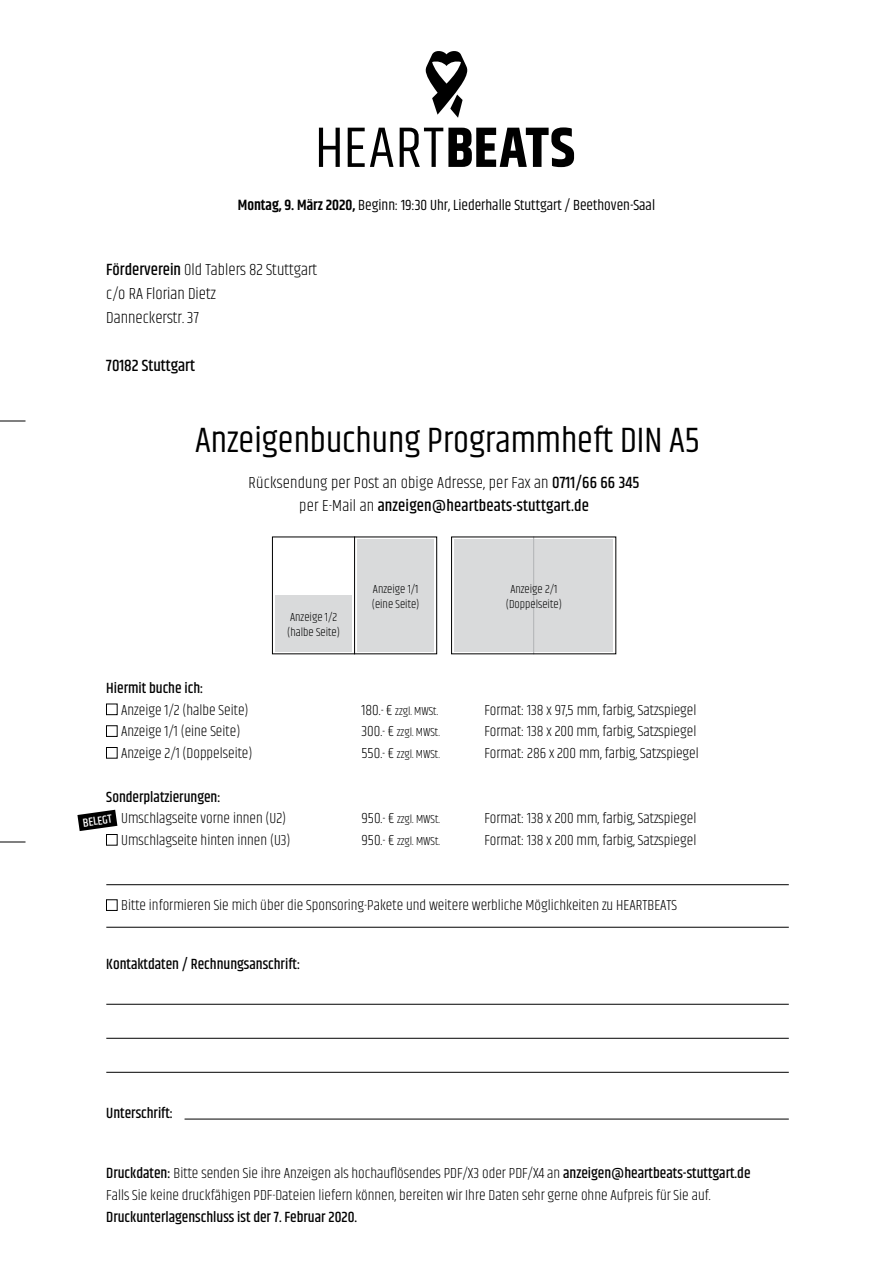
<style>
.page{position:relative;width:893px;height:1263px;background:#fff}
.page>*{position:absolute;margin:0;border:0;box-sizing:border-box;transform-origin:0 0}
.t1{font:36px "Khand";color:#000}
.t2{font:300 16.5px/24px "Khand";color:#000}
.t3{font:500 16.5px "Khand";color:#000}
.t4{font:300 15px/21.8px "Khand";color:#000}
.t5{font:500 15px "Khand";color:#000}
.t6{font:15px "Khand";color:#000}
.t7{font:300 12px/14.4px "Khand";color:#000}
.t8{font:500 12px "Khand";color:#fff}
.s1{font-weight:600}
.s2{font-weight:500}
.s3{font-size:15px}
</style>
<div class="page">
<svg style="left:319px;top:128px;width:21px;height:39px"></svg>
<svg style="left:400px;top:127px;width:174px;height:40px"></svg>
<svg style="left:348px;top:128px;width:45px;height:39px"></svg>
<svg style="left:426px;top:51px;width:41px;height:67px"></svg>
<svg style="left:0;top:842px;width:26px;height:1px"></svg>
<svg style="left:0;top:421px;width:26px;height:1px"></svg>
<div style="left:272px;top:537px;width:165px;height:117px;border:1px solid #000"></div>
<div style="left:106px;top:704px;width:11px;height:11px;border:1px solid #000"></div>
<div style="left:106px;top:725px;width:11px;height:12px;border:1px solid #000"></div>
<div style="left:106px;top:747px;width:11px;height:11px;border:1px solid #000"></div>
<div style="left:106px;top:834px;width:11px;height:11px;border:1px solid #000"></div>
<div style="left:106px;top:899px;width:11px;height:12px;border:1px solid #000"></div>
<svg style="left:77px;top:810px;width:40px;height:21px"></svg>
<hr style="left:106px;top:884px;width:683px;height:1px;background:#000">
<hr style="left:106px;top:927px;width:683px;height:1px;background:#000">
<hr style="left:106px;top:1004px;width:683px;height:1px;background:#000">
<hr style="left:106px;top:1038px;width:683px;height:1px;background:#000">
<hr style="left:106px;top:1072px;width:683px;height:1px;background:#000">
<hr style="left:185px;top:1119px;width:604px;height:1px;background:#000">
<div style="left:357px;top:539px;width:77px;height:112px;background:#d9dadb"></div>
<div style="left:455px;top:539px;width:158px;height:112px;background:#d9dadb"></div>
<div style="left:275px;top:595px;width:77px;height:56px;background:#d9dadb"></div>
<hr style="left:533px;top:536px;width:1px;height:118px;background:#b1b3b5">
<hr style="left:354px;top:536px;width:1px;height:118px;background:#000">
<p class="t6" style="left:238px;top:196px;width:419px"><span class="s1">Montag, 9. März 2020,</span> Beginn: 19:30 Uhr, Liederhalle Stuttgart / Beethoven-Saal</p>
<p class="t2" style="left:106px;top:258px;width:212px"><span class="s2">Förderverein</span> Old Tablers 82 Stuttgart c/o RA Florian Dietz<br>Danneckerstr. 37</p>
<p class="t3" style="left:106px;top:355px;width:90px">70182 Stuttgart</p>
<h1 class="t1" style="left:195px;top:419px;width:506px">Anzeigenbuchung Programmheft DIN A5</h1>
<p class="t2" style="left:249px;top:472px;width:392px;line-height:22.5px;text-align:center">Rücksendung per Post an obige Adresse, per Fax an <span class="s2">0711/66 66 345 </span>per E-Mail an <span class="s2">anzeigen@heartbeats-stuttgart.de</span></p>
<p class="t7" style="left:287px;top:611px;width:54px">Anzeige 1/2 (halbe Seite)</p>
<p class="t7" style="left:372px;top:583px;width:49px">Anzeige 1/1 (eine Seite)</p>
<p class="t7" style="left:506px;top:583px;width:57px;text-align:center">Anzeige 2/1 (Doppelseite)</p>
<p class="t5" style="left:106px;top:679px;width:99px">Hiermit buche ich:</p>
<p class="t4" style="left:121px;top:700px;width:129px">Anzeige 1/2 (halbe Seite)</p>
<p class="t7" style="left:361px;top:704px;width:78px"><span class="s3">180.- €</span> zzgl. MWSt.</p>
<p class="t4" style="left:484px;top:700px;width:214px">Format: 138 x 97,5 mm, farbig, Satzspiegel</p>
<p class="t4" style="left:121px;top:721px;width:121px">Anzeige 1/1 (eine Seite)</p>
<p class="t7" style="left:361px;top:726px;width:80px"><span class="s3">300.- €</span> zzgl. MWSt.</p>
<p class="t4" style="left:484px;top:721px;width:214px">Format: 138 x 200 mm, farbig, Satzspiegel</p>
<p class="t4" style="left:121px;top:743px;width:133px">Anzeige 2/1 (Doppelseite)</p>
<p class="t7" style="left:361px;top:748px;width:80px"><span class="s3">550.- €</span> zzgl. MWSt.</p>
<p class="t4" style="left:484px;top:743px;width:216px">Format: 286 x 200 mm, farbig, Satzspiegel</p>
<p class="t5" style="left:106px;top:787px;width:116px">Sonderplatzierungen:</p>
<p class="t4" style="left:121px;top:808px;width:167px">Umschlagseite vorne innen (U2)</p>
<p class="t7" style="left:361px;top:813px;width:80px"><span class="s3">950.- €</span> zzgl. MWSt.</p>
<p class="t4" style="left:484px;top:808px;width:214px">Format: 138 x 200 mm, farbig, Satzspiegel</p>
<p class="t4" style="left:121px;top:830px;width:171px">Umschlagseite hinten innen (U3)</p>
<p class="t7" style="left:361px;top:835px;width:80px"><span class="s3">950.- €</span> zzgl. MWSt.</p>
<p class="t4" style="left:484px;top:830px;width:214px">Format: 138 x 200 mm, farbig, Satzspiegel</p>
<p class="t8" style="left:82px;top:815px;width:31px;rotate:-8deg">BELEGT</p>
<p class="t4" style="left:121px;top:895px;width:558px">Bitte informieren Sie mich über die Sponsoring-Pakete und weitere werbliche Möglichkeiten zu HEARTBEATS</p>
<p class="t5" style="left:106px;top:955px;width:195px">Kontaktdaten / Rechnungsanschrift:</p>
<p class="t5" style="left:106px;top:1103px;width:68px">Unterschrift:</p>
<p class="t4" style="left:106px;top:1163px;width:646px"><span class="s2">Druckdaten:</span> Bitte senden Sie ihre Anzeigen als hochauflösendes PDF/X3 oder PDF/X4 an <span class="s2">anzeigen@heartbeats-stuttgart.de<br></span>Falls Sie keine druckfähigen PDF-Dateien liefern können, bereiten wir Ihre Daten sehr gerne ohne Aufpreis für Sie auf.</p>
<p class="t5" style="left:106px;top:1207px;width:252px">Druckunterlagenschluss ist der 7. Februar 2020.</p>
</div>
